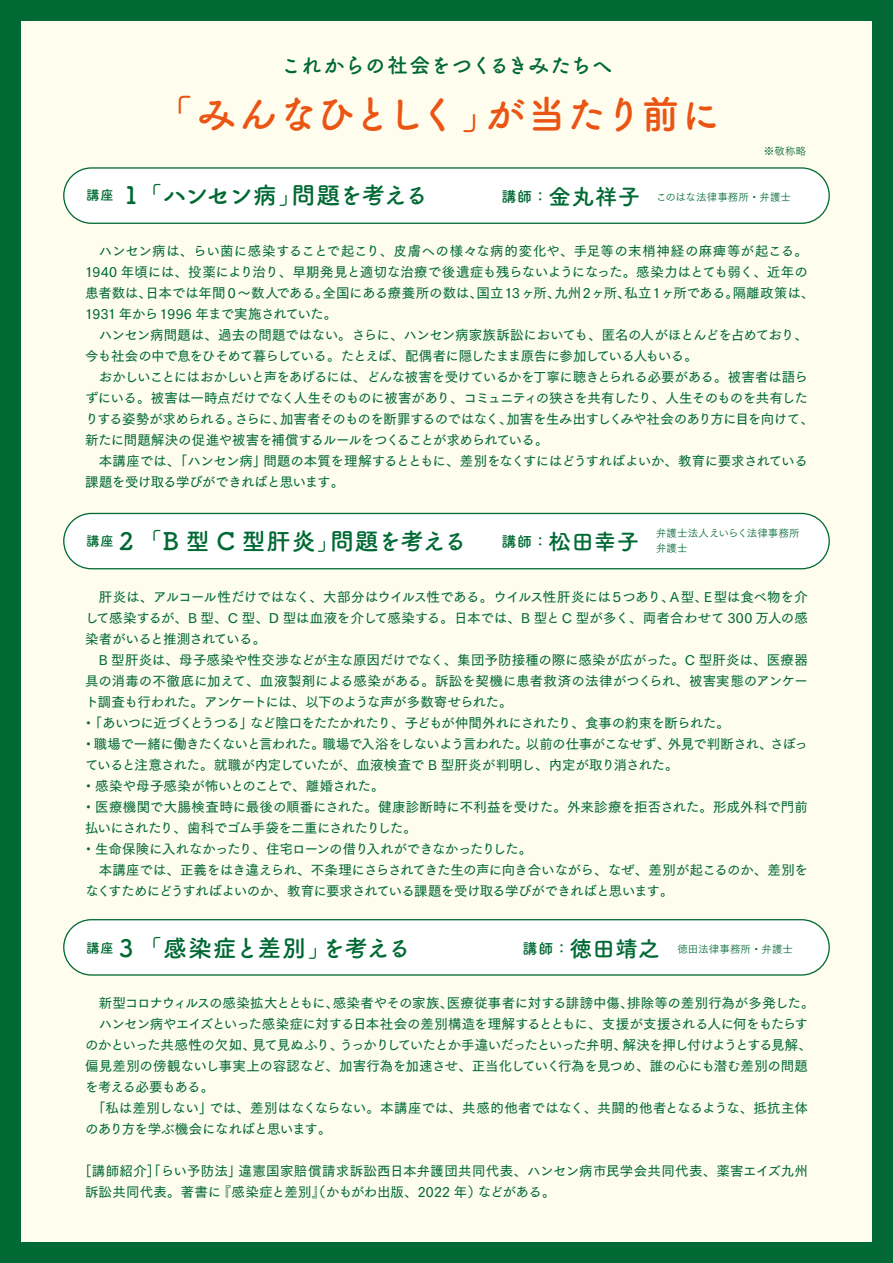
<style>
.page{position:relative;width:893px;height:1263px;background:#006934}
.page>*{position:absolute;margin:0;border:0;box-sizing:border-box;transform-origin:0 0}
.t1{font:700 39.75px "Tsuku B Rd Gothic";letter-spacing:-.045em;color:#ea5514}
.t2{font:700 24px "Tsuku B Rd Gothic";letter-spacing:-.065em;color:#006934}
.t3{font:700 24px "Tsuku B Rd Gothic";letter-spacing:-.04em;color:#006934}
.t4{font:700 24px "Tsuku B Rd Gothic";letter-spacing:-.025em;color:#006934}
.t5{font:700 22.5px "Tsuku B Rd Gothic";color:#006934}
.t6{font:700 21px "Tsuku B Rd Gothic";letter-spacing:-.015em;color:#006934}
.t7{font:13.5px/21px "Tsuku Go CID D";letter-spacing:-.03em;color:#006934}
.t8{font:13.5px/21px "Tsuku Go CID D";letter-spacing:.015em;color:#006934}
.t9{font:700 13.5px "Tsuku B Rd Gothic";color:#006934}
.t10{font:10.5px "Tsuku Go CID R";color:#006934}
.s1{font-family:"Tsuku B Rd Gothic";font-weight:700;font-size:15px}
.s2{font-family:"Tsuku B Rd Gothic";font-weight:700;font-size:22.5px}
.s3{font-size:15px}
.s4{font-size:24px}
</style>
<div class="page">
<div style="left:21px;top:21px;width:851px;height:1221px;background:#fffeee"></div>
<div style="left:64px;top:168px;width:765px;height:55px;background:#fff;border-radius:28px"></div>
<div style="left:63px;top:167px;width:767px;height:57px;border:1px solid #006934;border-radius:28px"></div>
<div style="left:64px;top:513px;width:765px;height:56px;background:#fff;border-radius:28px"></div>
<div style="left:63px;top:513px;width:767px;height:56px;border:1px solid #006934;border-radius:28px"></div>
<div style="left:64px;top:920px;width:765px;height:55px;background:#fff;border-radius:28px"></div>
<div style="left:63px;top:919px;width:767px;height:57px;border:1px solid #006934;border-radius:28px"></div>
<h3 class="t6" style="left:280px;top:49px;width:333px">これからの社会をつくるきみたちへ</h3>
<h1 class="t1" style="left:153px;top:83px;width:569px">「みんなひとしく」が当たり前に</h1>
<p class="t10" style="left:764px;top:145px;width:44px">※敬称略</p>
<h2 class="t2" style="left:86px;top:177px;width:344px"><sup>講座</sup> １「ハンセン病」問題を考える</h2>
<p class="t10" style="left:501px;top:190px;width:291px"><span class="s1">講師：</span><span class="s2">金丸祥子</span> このはな法律事務所・弁護士</p>
<p class="t7" style="left:85px;top:241px;width:731px">　ハンセン病は、らい菌に感染することで起こり、皮膚への様々な病的変化や、手足等の末梢神経の麻痺等が起こる。1940 年頃には、投薬により治り、早期発見と適切な治療で後遺症も残らないようになった。感染力はとても弱く、近年の患者数は、日本では年間 0～数人である。全国にある療養所の数は、国立13ヶ所、九州 2ヶ所、私立1ヶ所である。隔離政策は、1931 年から 1996 年まで実施されていた。<br>　ハンセン病問題は、過去の問題ではない。さらに、ハンセン病家族訴訟においても、匿名の人がほとんどを占めており、今も社会の中で息をひそめて暮らしている。たとえば、配偶者に隠したまま原告に参加している人もいる。<br>　おかしいことにはおかしいと声をあげるには、どんな被害を受けているかを丁寧に聴きとられる必要がある。被害者は語らずにいる。被害は一時点だけでなく人生そのものに被害があり、コミュニティの狭さを共有したり、人生そのものを共有したりする姿勢が求められる。さらに、加害者そのものを断罪するのではなく、加害を生み出すしくみや社会のあり方に目を向けて、新たに問題解決の促進や被害を補償するルールをつくることが求められている。<br>　本講座では、「ハンセン病」問題の本質を理解するとともに、差別をなくすにはどうすればよいか、教育に要求されている課題を受け取る学びができればと思います。</p>
<h2 class="t4" style="left:138px;top:523px;width:331px">「B 型 C 型肝炎」問題を考える</h2>
<h3 class="t5" style="left:501px;top:524px;width:139px"><span class="s3">講師：</span>松田幸子</h3>
<p class="t10" style="left:656px;top:527px;width:145px">弁護士法人えいらく法律事務所</p>
<p class="t9" style="left:86px;top:530px;width:49px">講座 <span class="s4">2</span></p>
<p class="t10" style="left:656px;top:542px;width:33px">弁護士</p>
<p class="t7" style="left:82px;top:586px;width:728px">　肝炎は、アルコール性だけではなく、大部分はウイルス性である。ウイルス性肝炎には５つあり、Ａ型、Ｅ型は食べ物を介して感染するが、B 型、C 型、D 型は血液を介して感染する。日本では、B 型と C 型が多く、両者合わせて 300 万人の感染者がいると推測されている。<br>　B 型肝炎は、母子感染や性交渉などが主な原因だけでなく、集団予防接種の際に感染が広がった。C 型肝炎は、医療器具の消毒の不徹底に加えて、血液製剤による感染がある。訴訟を契機に患者救済の法律がつくられ、被害実態のアンケート調査も行われた。アンケートには、以下のような声が多数寄せられた。<br>・「あいつに近づくとうつる」など陰口をたたかれたり、子どもが仲間外れにされたり、食事の約束を断られた。<br>・職場で一緒に働きたくないと言われた。職場で入浴をしないよう言われた。以前の仕事がこなせず、外見で判断され、さぼっていると注意された。就職が内定していたが、血液検査で B 型肝炎が判明し、内定が取り消された。<br>・感染や母子感染が怖いとのことで、離婚された。<br>・医療機関で大腸検査時に最後の順番にされた。健康診断時に不利益を受けた。外来診療を拒否された。形成外科で門前払いにされたり、歯科でゴム手袋を二重にされたりした。<br>・生命保険に入れなかったり、住宅ローンの借り入れができなかったりした。<br>　本講座では、正義をはき違えられ、不条理にさらされてきた生の声に向き合いながら、なぜ、差別が起こるのか、差別をなくすためにどうすればよいのか、教育に要求されている課題を受け取る学びができればと思います。</p>
<h2 class="t3" style="left:86px;top:929px;width:326px"><sup>講座</sup> 3 「感染症と差別」を考える</h2>
<p class="t10" style="left:523px;top:942px;width:272px"><span class="s1">講師：</span><span class="s2">徳田靖之</span> 徳田法律事務所・弁護士</p>
<p class="t7" style="left:85px;top:992px;width:731px">　新型コロナウィルスの感染拡大とともに、感染者やその家族、医療従事者に対する誹謗中傷、排除等の差別行為が多発した。　ハンセン病やエイズといった感染症に対する日本社会の差別構造を理解するとともに、支援が支援される人に何をもたらすのかといった共感性の欠如、見て見ぬふり、うっかりしていたとか手違いだったといった弁明、解決を押し付けようとする見解、偏見差別の傍観ないし事実上の容認など、加害行為を加速させ、正当化していく行為を見つめ、誰の心にも潜む差別の問題を考える必要もある。<br>　「私は差別しない」では、差別はなくならない。本講座では、共感的他者ではなく、共闘的他者となるような、抵抗主体のあり方を学ぶ機会になればと思います。</p>
<p class="t8" style="left:85px;top:1160px;width:724px;text-indent:-7px">［講師紹介］「らい予防法」違憲国家賠償請求訴訟西日本弁護団共同代表、ハンセン病市民学会共同代表、薬害エイズ九州訴訟共同代表。著書に『感染症と差別』（かもがわ出版、2022 年）などがある。</p>
</div>
